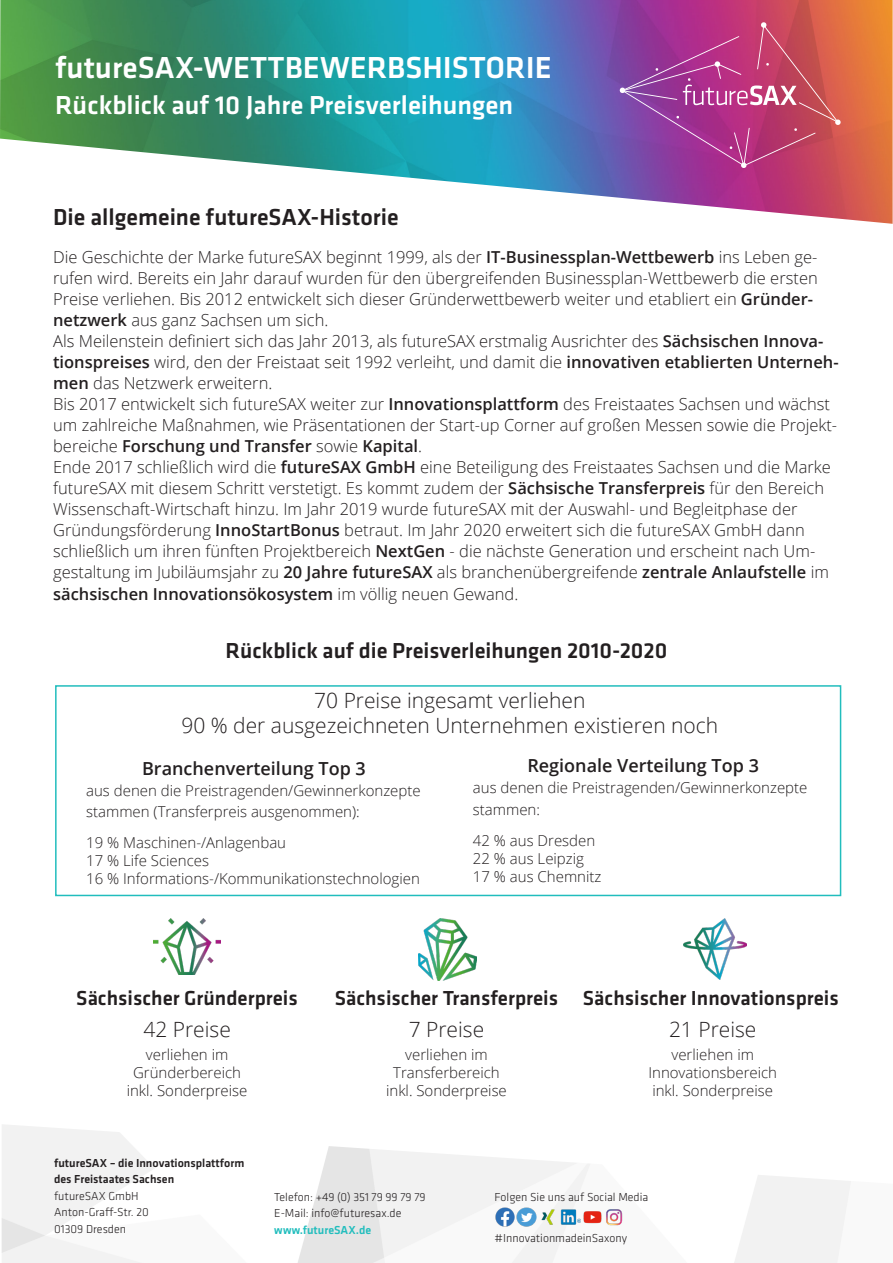
<style>
.page{position:relative;width:893px;height:1263px;background:#fff}
.page>*{position:absolute;margin:0;border:0;box-sizing:border-box;transform-origin:0 0}
.t1{font:500 31.5px "Klavika Basic";color:#fff}
.t2{font:500 27px "Klavika Basic";color:#fff}
.t3{font:500 24px "Klavika Basic";color:#231f20}
.t4{font:500 22.5px "Klavika Basic";color:#231f20}
.t5{font:300 21px/25.2px "Open Sans";color:#231f20;text-align:center}
.t6{font:500 21px "Klavika Basic";color:#231f20}
.t7{font:600 18px "Open Sans";color:#231f20}
.t8{font:300 16.5px/21px "Open Sans";color:#231f20}
.t9{font:300 15px/18px "Open Sans";color:#231f20}
.t10{font:300 12px/16.5px "Klavika Basic";color:#231f20}
.t11{font:500 12px/16.5px "Klavika Basic";color:#231f20}
.t12{font:500 12px "Klavika Basic";color:#21bdbd}
.s1{font-weight:600}
</style>
<div class="page">
<img style="left:0;top:0;width:893px;height:224px">
<svg style="left:620px;top:22px;width:221px;height:146px"></svg>
<img style="left:583px;top:1207px;width:19px;height:20px">
<img style="left:538px;top:1207px;width:19px;height:20px">
<img style="left:496px;top:1207px;width:19px;height:20px">
<img style="left:604px;top:1207px;width:19px;height:20px">
<img style="left:560px;top:1207px;width:20px;height:20px">
<img style="left:517px;top:1207px;width:19px;height:20px">
<div style="left:55px;top:685px;width:786px;height:211px;border:2px solid #21bdbd"></div>
<img style="left:153px;top:918px;width:68px;height:57px">
<img style="left:419px;top:918px;width:57px;height:62px">
<img style="left:684px;top:918px;width:62px;height:62px">
<div style="left:61px;top:692px;width:778px;height:48px;background:#fff"></div>
<div style="left:447px;top:759px;width:392px;height:131px;background:#fff"></div>
<h1 class="t1" style="left:55px;top:46px;width:498px">futureSAX-WETTBEWERBSHISTORIE</h1>
<h2 class="t2" style="left:55px;top:86px;width:459px">Rückblick auf 10 Jahre Preisverleihungen</h2>
<h3 class="t3" style="left:53px;top:201px;width:347px">Die allgemeine futureSAX-Historie</h3>
<p class="t8" style="left:53px;top:246px;width:787px">Die Geschichte der Marke futureSAX beginnt 1999, als der <span class="s1">IT-Businessplan-Wettbewerb</span> ins Leben ge&shy;rufen wird. Bereits ein Jahr darauf wurden für den übergreifenden Businessplan-Wettbewerb die ersten Preise verliehen. Bis 2012 entwickelt sich dieser Gründerwettbewerb weiter und etabliert ein <span class="s1">Gründer&shy;netzwerk</span> aus ganz Sachsen um sich.<br>Als Meilenstein definiert sich das Jahr 2013, als futureSAX erstmalig Ausrichter des <span class="s1">Sächsischen Innova&shy;tionspreises</span> wird, den der Freistaat seit 1992 verleiht, und damit die <span class="s1">innovativen etablierten Unterneh&shy;men</span> das Netzwerk erweitern.<br>Bis 2017 entwickelt sich futureSAX weiter zur <span class="s1">Innovationsplattform</span> des Freistaates Sachsen und wächst um zahlreiche Maßnahmen, wie Präsentationen der Start-up Corner auf großen Messen sowie die Projekt&shy;bereiche <span class="s1">Forschung und Transfer</span> sowie <span class="s1">Kapital</span>.<br>Ende 2017 schließlich wird die <span class="s1">futureSAX GmbH</span> eine Beteiligung des Freistaates Sachsen und die Marke futureSAX mit diesem Schritt verstetigt. Es kommt zudem der <span class="s1">Sächsische Transferpreis</span> für den Bereich Wissenschaft-Wirtschaft hinzu. Im Jahr 2019 wurde futureSAX mit der Auswahl- und Begleitphase der Gründungsförderung <span class="s1">InnoStartBonus</span> betraut. Im Jahr 2020 erweitert sich die futureSAX GmbH dann schließlich um ihren fünften Projektbereich <span class="s1">NextGen</span> - die nächste Generation und erscheint nach Um&shy;gestaltung im Jubiläumsjahr zu <span class="s1">20 Jahre futureSAX</span> als branchenübergreifende <span class="s1">zentrale Anlaufstelle</span> im <span class="s1">sächsischen Innovationsökosystem</span> im völlig neuen Gewand.</p>
<h3 class="t4" style="left:226px;top:635px;width:443px">Rückblick auf die Preisverleihungen 2010-2020</h3>
<p class="t5" style="left:181px;top:687px;width:538px">70 Preise ingesamt verliehen<br>90 % der ausgezeichneten Unternehmen existieren noch</p>
<p class="t7" style="left:142px;top:756px;width:225px">Branchenverteilung Top 3</p>
<p class="t9" style="left:86px;top:779px;width:336px;line-height:21px">aus denen die Preistragenden/Gewinnerkonzepte stammen (Transferpreis ausgenommen):</p>
<p class="t9" style="left:86px;top:833px;width:335px">19 % Maschinen-/Anlagenbau<br>17 % Life Sciences<br>16 % Informations-/Kommunikationstechnologien</p>
<p class="t7" style="left:527px;top:753px;width:233px">Regionale Verteilung Top 3</p>
<p class="t9" style="left:473px;top:777px;width:336px;line-height:21.6px">aus denen die Preistragenden/Gewinnerkonzepte stammen:</p>
<p class="t9" style="left:473px;top:831px;width:130px">42 % aus Dresden<br>22 % aus Leipzig<br>17 % aus Chemnitz</p>
<p class="t6" style="left:76px;top:984px;width:223px">Sächsischer Gründerpreis</p>
<p class="t6" style="left:335px;top:984px;width:506px">Sächsischer Transferpreis Sächsischer Innovationspreis</p>
<p class="t5" style="left:143px;top:1016px;width:89px">42 Preise</p>
<p class="t9" style="left:127px;top:1045px;width:122px;text-align:center">verliehen im<br>Gründerbereich inkl. Sonderpreise</p>
<p class="t5" style="left:409px;top:1016px;width:77px">7 Preise</p>
<p class="t9" style="left:386px;top:1045px;width:122px;text-align:center">verliehen im<br>Transferbereich inkl. Sonderpreise</p>
<p class="t5" style="left:669px;top:1016px;width:89px">21 Preise</p>
<p class="t9" style="left:648px;top:1045px;width:130px;text-align:center">verliehen im<br>Innovationsbereich inkl. Sonderpreise</p>
<p class="t11" style="left:54px;top:1154px;width:192px">futureSAX – die Innovationsplattform des Freistaates Sachsen</p>
<p class="t10" style="left:54px;top:1187px;width:96px">futureSAX GmbH<br>Anton-Graff-Str. 20<br>01309 Dresden</p>
<p class="t10" style="left:274px;top:1188px;width:153px">Telefon: +49 (0) 351 79 99 79 79<br>E-Mail: info@futuresax.de</p>
<p class="t12" style="left:274px;top:1222px;width:99px">www.futureSAX.de</p>
<p class="t10" style="left:495px;top:1188px;width:155px">Folgen Sie uns auf Social Media</p>
<p class="t10" style="left:495px;top:1230px;width:134px">#InnovationmadeinSaxony</p>
</div>
